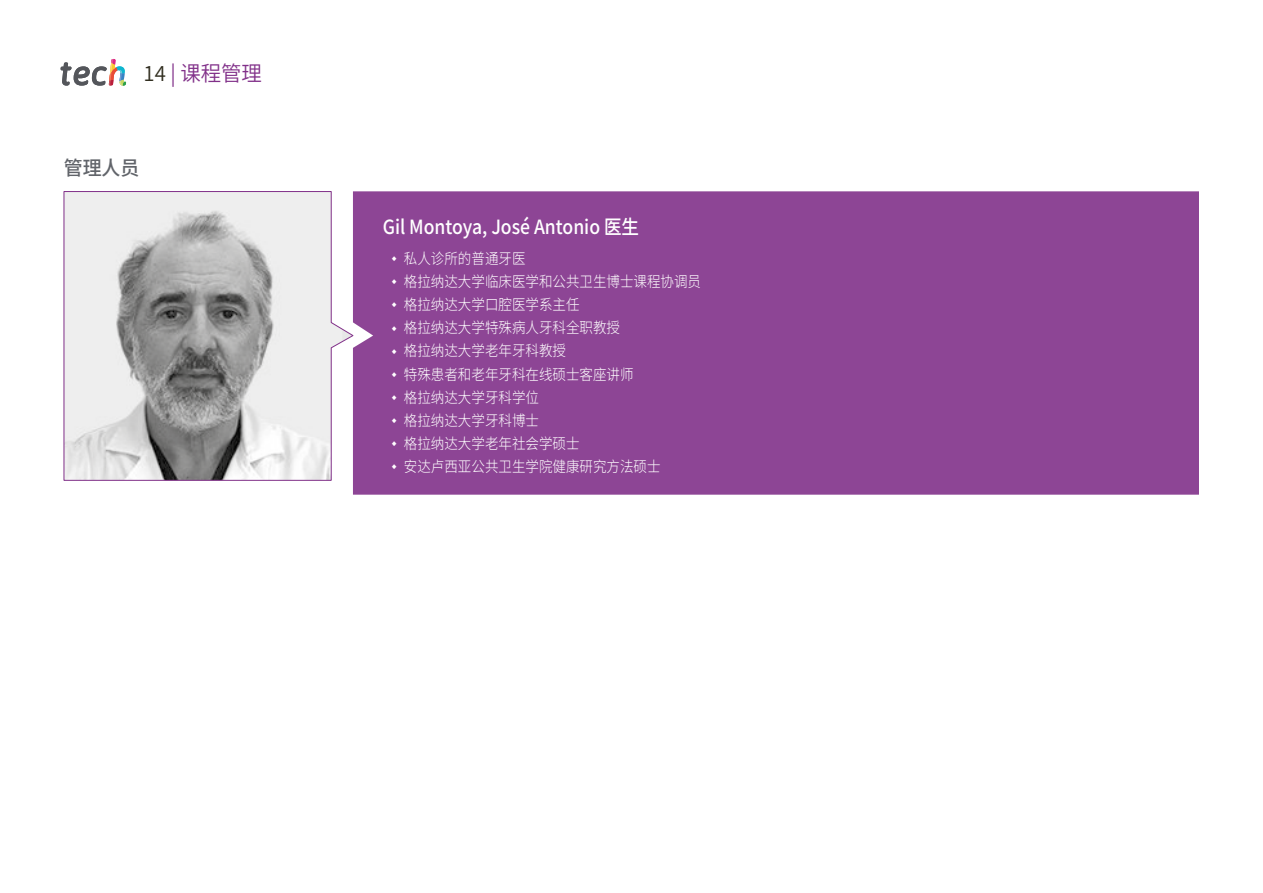
<style>
.page{position:relative;width:1263px;height:893px;background:#fff}
.page>*{position:absolute;margin:0;border:0;box-sizing:border-box;transform-origin:0 0}
.t1{font:21px "Source Han Sans CN";color:#813089}
.t2{font:500 19.5px "Source Han Sans CN";color:#fff;scale:.9 1}
.t3{font:500 19.5px "Source Han Sans CN";color:#61646a}
.t4{font:300 15px/23.1px "Source Han Sans CN";color:#fff;scale:.9 1}
.s1{color:#312e20}
</style>
<div class="page">
<div style="left:353px;top:191px;width:846px;height:304px;background:#8d4595"></div>
<svg style="left:63px;top:191px;width:291px;height:290px;background:#cac8c9"></svg>
<hr style="left:1262px;top:0;width:1px;height:893px;background:#d6d7d6">
<svg style="left:61px;top:59px;width:65px;height:27px"></svg>
<svg style="left:392px;top:256px;width:5px;height:5px"></svg>
<svg style="left:392px;top:279px;width:5px;height:5px"></svg>
<svg style="left:392px;top:303px;width:5px;height:5px"></svg>
<svg style="left:392px;top:326px;width:5px;height:5px"></svg>
<svg style="left:392px;top:349px;width:5px;height:5px"></svg>
<svg style="left:392px;top:372px;width:5px;height:5px"></svg>
<svg style="left:392px;top:395px;width:5px;height:5px"></svg>
<svg style="left:392px;top:418px;width:5px;height:5px"></svg>
<svg style="left:392px;top:441px;width:5px;height:5px"></svg>
<svg style="left:392px;top:464px;width:5px;height:5px"></svg>
<h1 class="t1" style="left:144px;top:61px;width:120px"><span class="s1">14</span> | 课程管理</h1>
<h2 class="t3" style="left:64px;top:157px;width:77px">管理人员</h2>
<h2 class="t2" style="left:383px;top:216px;width:286px">Gil Montoya, José Antonio 医生</h2>
<p class="t4" style="left:404px;top:247px;width:331px">私人诊所的普通牙医<br>格拉纳达大学临床医学和公共卫生博士课程协调员格拉纳达大学口腔医学系主任<br>格拉纳达大学特殊病人牙科全职教授<br>格拉纳达大学老年牙科教授<br>特殊患者和老年牙科在线硕士客座讲师<br>格拉纳达大学牙科学位<br>格拉纳达大学牙科博士<br>格拉纳达大学老年社会学硕士<br>安达卢西亚公共卫生学院健康研究方法硕士</p>
</div>
